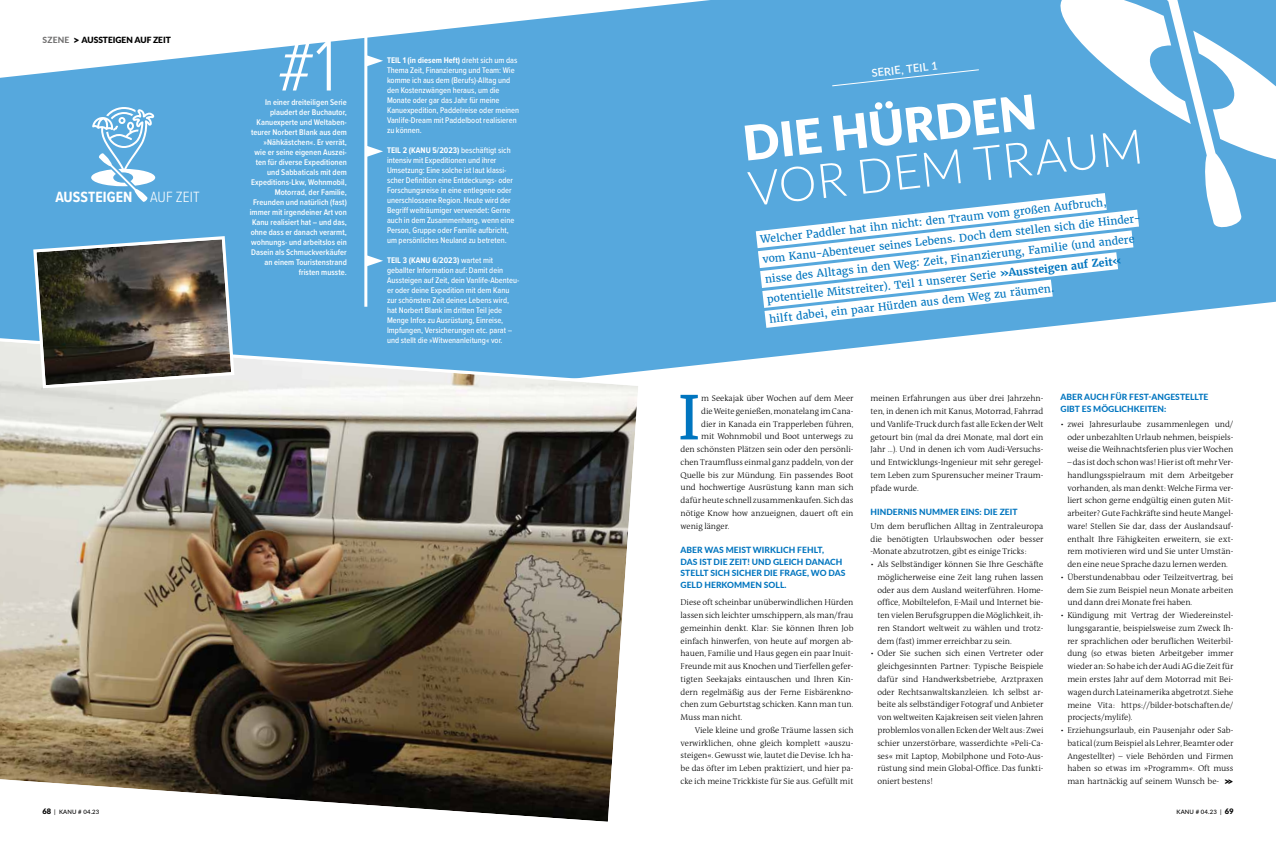
<style>
.page{position:relative;width:1276px;height:842px;background:#fff}
.page>*{position:absolute;margin:0;border:0;box-sizing:border-box;transform-origin:0 0}
.t1{font:300 75.2px "Proxima Nova Cond";color:#fff}
.t2{font:60px "Merriweather";color:#0075bf}
.t3{font:300 48px "Lato";color:#fff}
.t4{font:900 48px "Lato";color:#fff}
.t5{font:700 15.4px "Proxima Nova Cond";letter-spacing:.005em;color:#fff}
.t6{font:600 11px "Lato";color:#fff}
.t7{font:10.5px/20px "Merriweather";color:#0075bf}
.t8{font:900 10px "Lato";color:#000}
.t9{font:300 8.5px/12.8px "The Antiqua B";letter-spacing:-.005em;color:#000;text-align:justify}
.t10{font:500 8.5px/10px "Proxima Nova Cond";color:#fff}
.t11{font:600 8.5px/10px "Proxima Nova Cond";letter-spacing:.005em;color:#fff;text-align:right}
.t12{font:800 8.5px/11.6px "Lato";letter-spacing:.005em;color:#0075bf}
.t13{font:900 8.5px "Lato";color:#000}
.t14{font:500 6px "Lato";letter-spacing:.02em;color:#000}
.s1{font-weight:800;color:#706f6f}
.s2{font-size:11px}
.s3{font-weight:300}
.s4{font-weight:700}
.s5{font-weight:900;font-size:7.5px}
</style>
<div class="page">
<svg style="left:0;top:0;width:1276px;height:371px;fill:#56a8dd"></svg>
<svg style="left:831px;top:69px;width:148px;height:17px;background:#5fadde"></svg>
<img style="left:0;top:336px;width:643px;height:486px">
<svg style="left:32px;top:234px;width:204px;height:156px;background:#636561"></svg>
<hr style="left:364px;top:0;width:3px;height:307px;background:#fff">
<svg style="left:367px;top:55px;width:16px;height:12px"></svg>
<svg style="left:367px;top:146px;width:16px;height:11px"></svg>
<svg style="left:367px;top:255px;width:16px;height:12px"></svg>
<svg style="left:91px;top:107px;width:64px;height:96px"></svg>
<svg style="left:1050px;top:0;width:226px;height:232px;fill:#56a8dd"></svg>
<svg style="left:756px;top:193px;width:383px;height:135px"></svg>
<p class="t13" style="left:43px;top:34px;width:130px"><span class="s1">SZENE</span> <span class="s2">&gt;</span> AUSSTEIGEN AUF ZEIT</p>
<h3 class="t5" style="left:55px;top:185px;width:146px">AUSSTEIGEN <span class="s3">AUF ZEIT</span></h3>
<h1 class="t1" style="left:278px;top:10px;width:60px">#1</h1>
<p class="t11" style="left:250px;top:97px;width:99px">In einer dreiteiligen Serie plaudert der Buchautor,<br>Kanuexperte und Weltaben&shy;teurer Norbert Blank aus dem »Nähkästchen«. Er verrät,<br>wie er seine eigenen Auszei&shy;ten für diverse Expeditionen und Sabbaticals mit dem<br>Expeditions-Lkw, Wohnmobil,<br>Motorrad, der Familie,<br>Freunden und natürlich (fast) immer mit irgendeiner Art von<br>Kanu realisiert hat – und das, ohne dass er danach verarmt, wohnungs- und arbeitslos ein<br>Dasein als Schmuckverkäufer an einem Touristenstrand fristen musste.</p>
<p class="t10" style="left:387px;top:55px;width:133px"><span class="s4">TEIL 1 (in diesem Heft)</span> dreht sich um das Thema Zeit, Finanzierung und Team: Wie komme ich aus dem (Berufs)-Alltag und den Kostenzwängen heraus, um die Monate oder gar das Jahr für meine Kanuexpedition, Paddelreise oder meinen Vanlife-Dream mit Paddelboot realisieren zu können.</p>
<p class="t10" style="left:387px;top:145px;width:129px"><span class="s4">TEIL 2 (KANU 5/2023)</span> beschäftigt sich intensiv mit Expeditionen und ihrer Umsetzung: Eine solche ist laut klassi&shy;scher Definition eine Entdeckungs- oder Forschungsreise in eine entlegene oder unerschlossene Region. Heute wird der Begriff weiträumiger verwendet: Gerne auch in dem Zusammenhang, wenn eine Person, Gruppe oder Familie aufbricht, um persönliches Neuland zu betreten.</p>
<p class="t10" style="left:387px;top:255px;width:134px"><span class="s4">TEIL 3 (KANU 6/2023)</span> wartet mit geballter Information auf: Damit dein Aussteigen auf Zeit, dein Vanlife-Abenteu&shy;er oder deine Expedition mit dem Kanu zur schönsten Zeit deines Lebens wird, hat Norbert Blank im dritten Teil jede Menge Infos zu Ausrüstung, Einreise, Impfungen, Versicherungen etc. parat – und stellt die »Witwenanleitung« vor.</p>
<p class="t6" style="left:871px;top:65px;width:68px;rotate:-6deg">SERIE, TEIL 1</p>
<h3 class="t4" style="left:740px;top:115px;width:295px;rotate:-6deg">DIE HÜRDEN</h3>
<h3 class="t3" style="left:746px;top:163px;width:398px;rotate:-6deg">VOR DEM TRAUM</h3>
<p class="t7" style="left:759px;top:229px;width:380px;rotate:-6deg">Welcher Paddler hat ihn nicht: den Traum vom großen Aufbruch,<br>vom Kanu-Abenteuer seines Lebens. Doch dem stellen sich die Hinder&shy;nisse des Alltags in den Weg: Zeit, Finanzierung, Familie (und andere potentielle Mitstreiter). Teil 1 unserer Serie <span class="s4">»Aussteigen auf Zeit« </span>hilft dabei, ein paar Hürden aus dem Weg zu räumen.</p>
<h2 class="t2" style="left:677px;top:380px;width:26px">I</h2>
<p class="t9" style="left:701px;top:392px;width:154px">m Seekajak über Wochen auf dem Meer</p>
<p class="t9" style="left:701px;top:404px;width:154px">die Weite genießen, monatelang im Cana-</p>
<p class="t9" style="left:701px;top:417px;width:154px">dier in Kanada ein Trapperleben führen,</p>
<p class="t9" style="left:701px;top:430px;width:154px">mit Wohnmobil und Boot unterwegs zu</p>
<p class="t9" style="left:680px;top:443px;width:174px">den schönsten Plätzen sein oder den persönli-</p>
<p class="t9" style="left:680px;top:455px;width:174px">chen Traumfluss einmal ganz paddeln, von der</p>
<p class="t9" style="left:680px;top:468px;width:174px">Quelle bis zur Mündung. Ein passendes Boot</p>
<p class="t9" style="left:680px;top:481px;width:174px">und hochwertige Ausrüstung kann man sich</p>
<p class="t9" style="left:680px;top:494px;width:174px">dafür heute schnell zusammenkaufen. Sich das</p>
<p class="t9" style="left:680px;top:507px;width:174px">nötige Know how anzueignen, dauert oft ein</p>
<p class="t9" style="left:680px;top:519px;width:51px">wenig länger.</p>
<p class="t12" style="left:680px;top:544px;width:167px">ABER WAS MEIST WIRKLICH FEHLT,<br>DAS IST DIE ZEIT! UND GLEICH DANACH<br>STELLT SICH SICHER DIE FRAGE, WO DAS<br>GELD HERKOMMEN SOLL.</p>
<p class="t9" style="left:680px;top:596px;width:174px">Diese oft scheinbar unüberwindlichen Hürden lassen sich leichter umschippern, als man/frau gemeinhin denkt. Klar: Sie können Ihren Job einfach hinwerfen, von heute auf morgen ab&shy;hauen, Familie und Haus gegen ein paar Inuit-Freunde mit aus Knochen und Tierfellen gefer&shy;tigten Seekajaks eintauschen und Ihren Kin&shy;dern regelmäßig aus der Ferne Eisbärenkno&shy;chen zum Geburtstag schicken. Kann man tun.<br>Muss man nicht.</p>
<p class="t9" style="left:680px;top:723px;width:174px;text-indent:14px">Viele kleine und große Träume lassen sich verwirklichen, ohne gleich komplett »auszu&shy;steigen«. Gewusst wie, lautet die Devise. Ich ha&shy;be das öfter im Leben praktiziert, und hier pa&shy;cke ich meine Trickkiste für Sie aus. Gefüllt mit</p>
<p class="t9" style="left:870px;top:392px;width:174px">meinen Erfahrungen aus über drei Jahrzehn&shy;ten, in denen ich mit Kanus, Motorrad, Fahrrad und Vanlife-Truck durch fast alle Ecken der Welt getourt bin (mal da drei Monate, mal dort ein Jahr …). Und in denen ich vom Audi-Versuchs&shy;und Entwicklungs-Ingenieur mit sehr geregel&shy;tem Leben zum Spurensucher meiner Traum&shy;pfade wurde.</p>
<p class="t12" style="left:870px;top:506px;width:149px">HINDERNIS NUMMER EINS: DIE ZEIT</p>
<p class="t9" style="left:870px;top:519px;width:174px">Um dem beruflichen Alltag in Zentraleuropa die benötigten Urlaubswochen oder besser -Monate abzutrotzen, gibt es einige Tricks:</p>
<p class="t9" style="left:877px;top:558px;width:168px;text-indent:-7px">• Als Selbständiger können Sie Ihre Geschäfte möglicherweise eine Zeit lang ruhen lassen oder aus dem Ausland weiterführen. Home&shy;office, Mobiltelefon, E-Mail und Internet bie&shy;ten vielen Berufsgruppen die Möglichkeit, ih&shy;ren Standort weltweit zu wählen und trotz&shy;dem (fast) immer erreichbar zu sein.</p>
<p class="t9" style="left:877px;top:647px;width:168px;text-indent:-7px">• Oder Sie suchen sich einen Vertreter oder gleichgesinnten Partner: Typische Beispiele dafür sind Handwerksbetriebe, Arztpraxen oder Rechtsanwaltskanzleien. Ich selbst ar&shy;beite als selbständiger Fotograf und Anbieter von weltweiten Kajakreisen seit vielen Jahren problemlos von allen Ecken der Welt aus: Zwei schier unzerstörbare, wasserdichte »Peli-Ca&shy;ses« mit Laptop, Mobilphone und Foto-Aus&shy;rüstung sind mein Global-Office. Das funkti&shy;oniert bestens!</p>
<p class="t12" style="left:1060px;top:391px;width:149px">ABER AUCH FÜR FEST-ANGESTELLTE<br>GIBT ES MÖGLICHKEITEN:</p>
<p class="t9" style="left:1067px;top:417px;width:168px;text-indent:-7px">• zwei Jahresurlaube zusammenlegen und/ oder unbezahlten Urlaub nehmen, beispiels&shy;weise die Weihnachtsferien plus vier Wochen</p>
<p class="t9" style="left:1067px;top:456px;width:168px">– das ist doch schon was! Hier ist oft mehr Ver&shy;handlungsspielraum mit dem Arbeitgeber vorhanden, als man denkt: Welche Firma ver&shy;liert schon gerne endgültig einen guten Mit&shy;arbeiter? Gute Fachkräfte sind heute Mangel&shy;ware! Stellen Sie dar, dass der Auslandsauf&shy;enthalt Ihre Fähigkeiten erweitern, sie ext&shy;rem motivieren wird und Sie unter Umstän&shy;den eine neue Sprache dazu lernen werden.</p>
<p class="t9" style="left:1067px;top:570px;width:168px;text-indent:-7px">• Überstundenabbau oder Teilzeitvertrag, bei dem Sie zum Beispiel neun Monate arbeiten und dann drei Monate frei haben.</p>
<p class="t9" style="left:1067px;top:609px;width:168px;text-indent:-7px">• Kündigung mit Vertrag der Wiedereinstel&shy;lungsgarantie, beispielsweise zum Zweck Ih&shy;rer sprachlichen oder beruflichen Weiterbil&shy;dung (so etwas bieten Arbeitgeber immer wieder an: So habe ich der Audi AG die Zeit für mein erstes Jahr auf dem Motorrad mit Bei&shy;wagen durch Lateinamerika abgetrotzt. Siehe meine Vita: https://bilder-botschaften.de/ procjects/mylife).</p>
<p class="t9" style="left:1067px;top:724px;width:168px;text-indent:-7px">• Erziehungsurlaub, ein Pausenjahr oder Sab&shy;batical (zum Beispiel als Lehrer, Beamter oder Angestellter) – viele Behörden und Firmen haben so etwas im »Programm«. Oft muss man hartnäckig auf seinem Wunsch be-</p>
<p class="t8" style="left:1224px;top:775px;width:11px">&gt;&gt;</p>
<p class="t14" style="left:43px;top:808px;width:58px"><span class="s5">68</span> | KANU # 04.23</p>
<p class="t14" style="left:1176px;top:808px;width:58px">KANU # 04.23 | <span class="s5">69</span></p>
</div>
